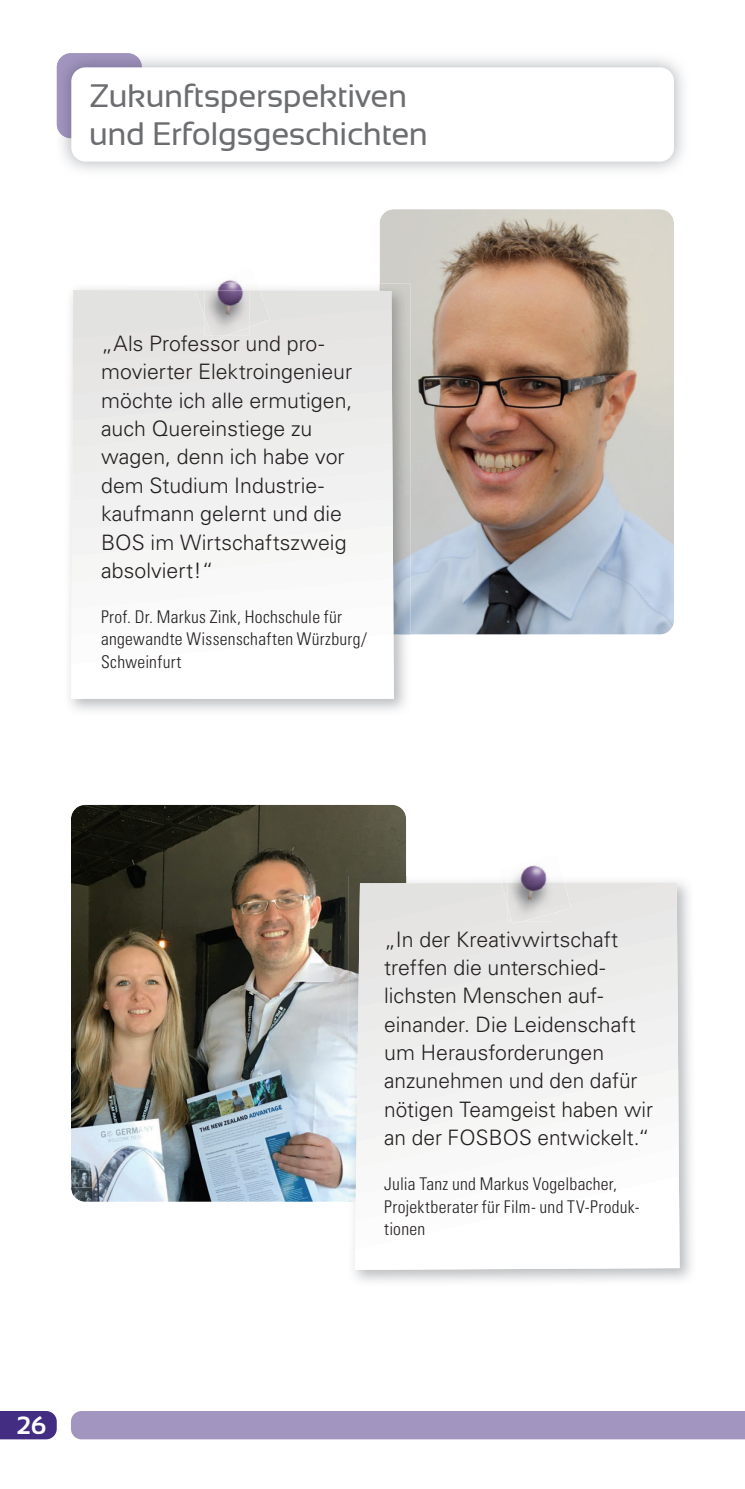
<style>
.page{position:relative;width:745px;height:1489px;background:#fff}
.page>*{position:absolute;margin:0;border:0;box-sizing:border-box;transform-origin:0 0}
.t1{font:32.5px/37.5px "Sansation";letter-spacing:-.015em;color:#6c6d70}
.t2{font:700 25px "Sansation";color:#fff}
.t3{font:300 21.25px/28.2px "Univers";color:#231f20}
.t4{font:300 condensed 17.5px/22.5px "Univers";letter-spacing:.015em;color:#231f20}
</style>
<div class="page">
<div style="left:0;top:1411px;width:57px;height:28px;background:#432d83"></div>
<div style="left:71px;top:1411px;width:673px;height:28px;background:#a295c0"></div>
<img style="left:57px;top:53px;width:85px;height:85px;border-radius:14px">
<div style="left:71px;top:67px;width:602px;height:95px;background:#fff;border-radius:14px"></div>
<img style="left:379px;top:209px;width:294px;height:425px;border-radius:14px">
<img style="left:379px;top:283px;width:31px;height:351px">
<svg style="left:71px;top:290px;width:322px;height:374px"></svg>
<img style="left:211px;top:336px;width:14px;height:4px">
<img style="left:224px;top:279px;width:13px;height:3px">
<svg style="left:249px;top:284px;width:10px;height:6px"></svg>
<img style="left:249px;top:290px;width:21px;height:37px">
<svg style="left:194px;top:284px;width:10px;height:6px"></svg>
<img style="left:195px;top:290px;width:9px;height:26px">
<img style="left:204px;top:282px;width:45px;height:54px">
<img style="left:71px;top:804px;width:335px;height:397px;border-radius:14px">
<img style="left:348px;top:876px;width:344px;height:406px">
<img style="left:348px;top:876px;width:58px;height:325px">
<svg style="left:354px;top:882px;width:325px;height:387px"></svg>
<svg style="left:511px;top:921px;width:11px;height:3px"></svg>
<img style="left:528px;top:865px;width:12px;height:2px">
<img style="left:499px;top:876px;width:65px;height:7px">
<img style="left:501px;top:882px;width:69px;height:31px">
<img style="left:507px;top:867px;width:45px;height:54px">
<h2 class="t1" style="left:89px;top:77px;width:341px">Zukunftsperspektiven und Erfolgsgeschichten</h2>
<p class="t3" style="left:101px;top:331px;width:253px">„Als Professor und pro&shy;movierter Elektroingenieur möchte ich alle ermutigen, auch Quereinstiege zu wagen, denn ich habe vor dem Studium Industrie&shy;kaufmann gelernt und die<br>BOS im Wirtschaftszweig absolviert!“</p>
<p class="t4" style="left:101px;top:607px;width:267px">Prof. Dr. Markus Zink, Hochschule für angewandte Wissenschaften Würzburg/<br>Schweinfurt</p>
<p class="t2" style="left:17px;top:1411px;width:31px">26</p>
<p class="t3" style="left:384px;top:926px;width:270px">„In der Kreativwirtschaft treffen die unterschied&shy;lichsten Menschen auf&shy;einander. Die Leidenschaft um Herausforderungen anzunehmen und den dafür nötigen Teamgeist haben wir an der FOSBOS entwickelt.“</p>
<p class="t4" style="left:384px;top:1174px;width:257px">Julia Tanz und Markus Vogelbacher,<br>Projektberater für Film- und TV-Produk&shy;tionen</p>
</div>
